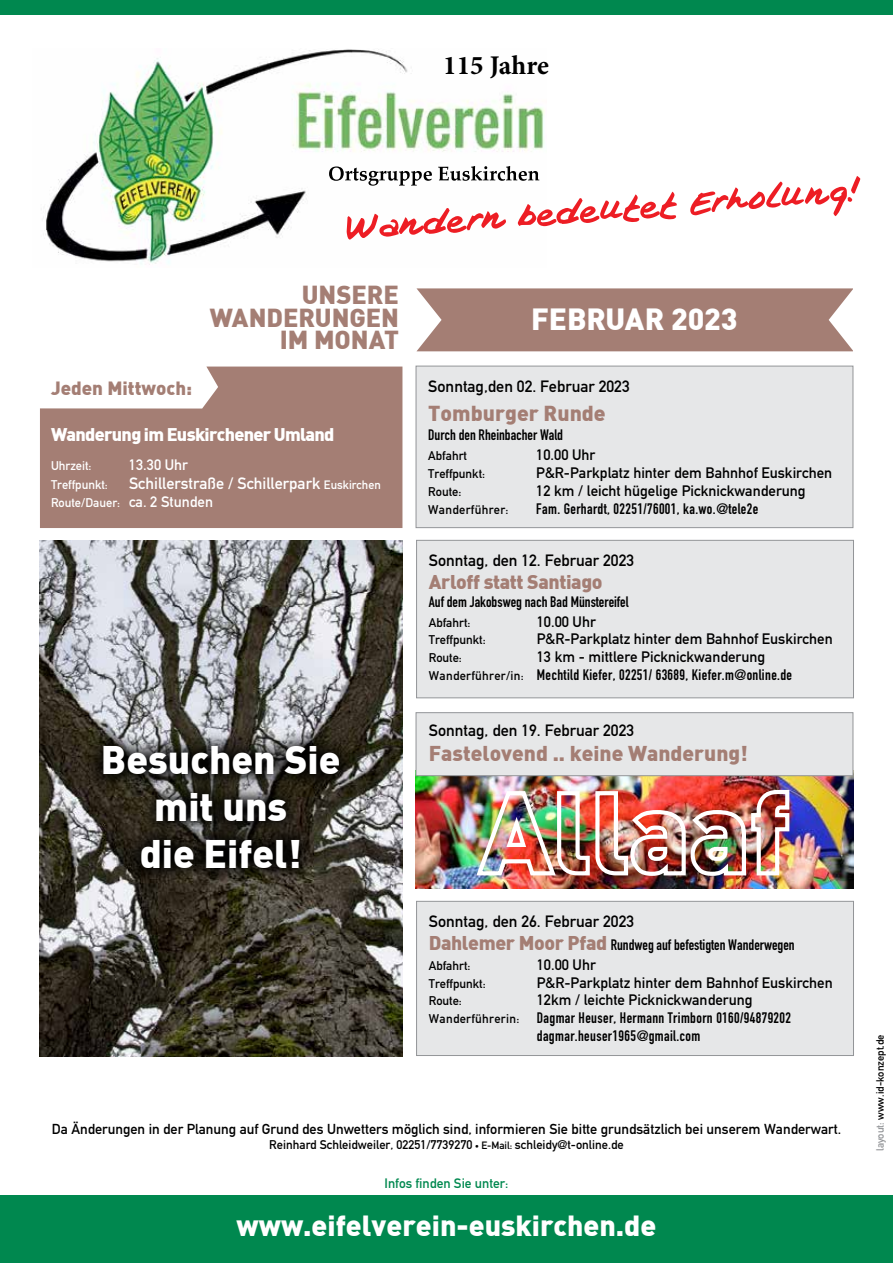
<style>
.page{position:relative;width:893px;height:1263px;background:#fff}
.page>*{position:absolute;margin:0;border:0;box-sizing:border-box;transform-origin:0 0}
.t1{font:900 39px/46.8px "DIN";color:#fff;text-align:center}
.t2{font:900 30px "DIN";letter-spacing:-.005em;color:#fff}
.t3{font:900 28.5px "DIN";color:#fff}
.t4{font:700 27px "Minion Pro";color:#000}
.t5{font:900 25.5px/22.5px "DIN";letter-spacing:-.005em;color:#a47e74;text-align:right}
.t6{font:900 21.15px "DIN";color:#a47e74}
.t7{font:900 21px "DIN";color:#a47e74}
.t8{font:900 19.5px "DIN";color:#a47e74}
.t9{font:900 18.75px "DIN";color:#a47e74}
.t10{font:900 18px "DIN";letter-spacing:-.04em;color:#fff}
.t11{font:16.2px "DIN Mittelschrift";color:#000}
.t12{font:16.2px "DIN Mittelschrift";color:#fff}
.t13{font:15px "DIN Mittelschrift";color:#000}
.t14{font:15px/18px "DIN Engschrift Alternate";letter-spacing:.025em;color:#000}
.t15{font:15px "DIN Engschrift";color:#000}
.t16{font:15px "DIN Mittelschrift";color:#fff}
.t17{font:14.25px "DIN Mittelschrift";color:#000}
.t18{font:13.5px "DIN Mittelschrift";color:#00884f}
.t19{font:12.45px "DIN Mittelschrift";color:#000}
.t20{font:12.45px "DIN Mittelschrift";color:#fff}
.t21{font:12.45px "DIN Mittelschrift";letter-spacing:.025em;color:#000}
.t22{font:10.5px "DIN Mittelschrift";color:#000}
.s1{font-size:12px}
.s2{font-size:15px}
.s3{font-family:"DIN Mittelschrift";font-size:12.45px}
.s4{font-family:"DIN";font-weight:900;font-size:19.5px;color:#a47e74}
.s5{font-family:"Trade Gothic";font-size:7.5px}
.s6{font-size:10.5px}
.s7{color:#939598}
</style>
<div class="page">
<img style="left:416px;top:776px;width:437px;height:113px">
<div style="left:0;top:1195px;width:893px;height:68px;background:#00884f"></div>
<div style="left:0;top:0;width:893px;height:14px;background:#00884f"></div>
<img style="left:43px;top:49px;width:502px;height:216px">
<svg style="left:329px;top:166px;width:531px;height:74px"></svg>
<svg style="left:416px;top:288px;width:437px;height:63px"></svg>
<div style="left:416px;top:366px;width:437px;height:162px;background:#e6e7e8;border:1px solid #939598"></div>
<div style="left:416px;top:540px;width:438px;height:158px;background:#e6e7e8;border:1px solid #939598"></div>
<div style="left:416px;top:901px;width:438px;height:155px;background:#e6e7e8;border:1px solid #939598"></div>
<div style="left:416px;top:712px;width:437px;height:64px;background:#e6e7e8;border:1px solid #939598"></div>
<img style="left:39px;top:540px;width:363px;height:516px">
<svg style="left:85px;top:728px;width:272px;height:158px"></svg>
<img style="left:473px;top:788px;width:318px;height:91px">
<svg style="left:40px;top:367px;width:362px;height:161px;fill:#a47e74"></svg>
<h3 class="t4" style="left:443px;top:46px;width:107px">115 Jahre</h3>
<h3 class="t5" style="left:210px;top:282px;width:191px">Unsere<br>Wanderungen im Monat</h3>
<p class="t9" style="left:51px;top:375px;width:143px">Jeden Mittwoch:</p>
<p class="t10" style="left:51px;top:422px;width:285px">Wanderung im Euskirchener Umland</p>
<p class="t20" style="left:51px;top:458px;width:42px">Uhrzeit:</p>
<p class="t16" style="left:129px;top:456px;width:61px">13.30 Uhr</p>
<p class="t20" style="left:51px;top:477px;width:58px">Treffpunkt:</p>
<p class="t12" style="left:129px;top:474px;width:253px">Schillerstraße / Schillerpark <span class="s1">Euskirchen</span></p>
<p class="t20" style="left:51px;top:495px;width:164px">Route/Dauer: <span class="s2">ca. 2 Stunden</span></p>
<h1 class="t1" style="left:101px;top:735px;width:241px">Besuchen Sie mit uns<br>die Eifel!</h1>
<h2 class="t2" style="left:531px;top:299px;width:208px">Februar 2023</h2>
<p class="t11" style="left:428px;top:377px;width:203px">Sonntag,den 02. Februar 2023</p>
<h3 class="t6" style="left:428px;top:399px;width:179px">Tomburger Runde</h3>
<p class="t15" style="left:428px;top:426px;width:136px">Durch den Rheinbacher Wald</p>
<p class="t19" style="left:428px;top:448px;width:40px">Abfahrt</p>
<p class="t13" style="left:536px;top:446px;width:61px">10.00 Uhr</p>
<p class="t19" style="left:428px;top:466px;width:58px">Treffpunkt:</p>
<p class="t13" style="left:536px;top:464px;width:297px">P&amp;R-Parkplatz hinter dem Bahnhof Euskirchen</p>
<p class="t19" style="left:428px;top:484px;width:35px">Route:</p>
<p class="t13" style="left:536px;top:482px;width:271px">12 km / leicht hügelige Picknickwanderung</p>
<p class="t21" style="left:428px;top:502px;width:82px">Wanderführer:</p>
<p class="t14" style="left:536px;top:500px;width:224px">Fam. Gerhardt, 02251/76001, ka.wo.@tele2e</p>
<p class="t11" style="left:429px;top:550px;width:207px">Sonntag, den 12. Februar 2023</p>
<h3 class="t8" style="left:429px;top:569px;width:175px">Arloff statt Santiago</h3>
<p class="t15" style="left:429px;top:593px;width:201px">Auf dem Jakobsweg nach Bad Münstereifel</p>
<p class="t19" style="left:429px;top:615px;width:43px">Abfahrt:</p>
<p class="t13" style="left:537px;top:612px;width:61px">10.00 Uhr</p>
<p class="t19" style="left:429px;top:633px;width:58px">Treffpunkt:</p>
<p class="t13" style="left:537px;top:630px;width:297px">P&amp;R-Parkplatz hinter dem Bahnhof Euskirchen</p>
<p class="t19" style="left:429px;top:651px;width:35px">Route:</p>
<p class="t13" style="left:537px;top:648px;width:230px">13 km - mittlere Picknickwanderung</p>
<p class="t14" style="left:429px;top:666px;width:365px"><span class="s3">Wanderführer/in:</span> Mechtild Kiefer, 02251/ 63689, Kiefer.m@online.de</p>
<p class="t11" style="left:429px;top:721px;width:207px">Sonntag, den 19. Februar 2023</p>
<h3 class="t7" style="left:429px;top:740px;width:321px">Fastelovend .. keine Wanderung!</h3>
<p class="t11" style="left:429px;top:911px;width:207px">Sonntag, den 26. Februar 2023</p>
<p class="t15" style="left:429px;top:936px;width:367px"><span class="s4">Dahlemer Moor Pfad</span> Rundweg auf befestigten Wanderwegen</p>
<p class="t19" style="left:429px;top:958px;width:43px">Abfahrt:</p>
<p class="t13" style="left:537px;top:955px;width:61px">10.00 Uhr</p>
<p class="t19" style="left:429px;top:976px;width:58px">Treffpunkt:</p>
<p class="t13" style="left:537px;top:973px;width:297px">P&amp;R-Parkplatz hinter dem Bahnhof Euskirchen</p>
<p class="t19" style="left:429px;top:994px;width:35px">Route:</p>
<p class="t13" style="left:537px;top:991px;width:217px">12km / leichte Picknickwanderung</p>
<p class="t14" style="left:537px;top:1009px;width:256px;text-indent:-108px"><span class="s3">Wanderführerin:</span> Dagmar Heuser, Hermann Trimborn 0160/94879202 dagmar.heuser1965@gmail.com</p>
<p class="t17" style="left:52px;top:1120px;width:791px">Da Änderungen in der Planung auf Grund des Unwetters möglich sind, informieren Sie bitte grundsätzlich bei unserem Wanderwart.</p>
<p class="t19" style="left:269px;top:1137px;width:356px">Reinhard Schleidweiler, 02251/7739270 <span class="s5">•</span> <span class="s6">E-Mail:</span> schleidy@t-online.de</p>
<p class="t18" style="left:384px;top:1175px;width:125px">Infos finden Sie unter:</p>
<h3 class="t3" style="left:237px;top:1207px;width:421px">www.eifelverein-euskirchen.de</h3>
<p class="t22" style="left:874px;top:1151px;width:118px;rotate:-90deg"><span class="s7">layout:</span> www.id-konzept.de</p>
</div>
